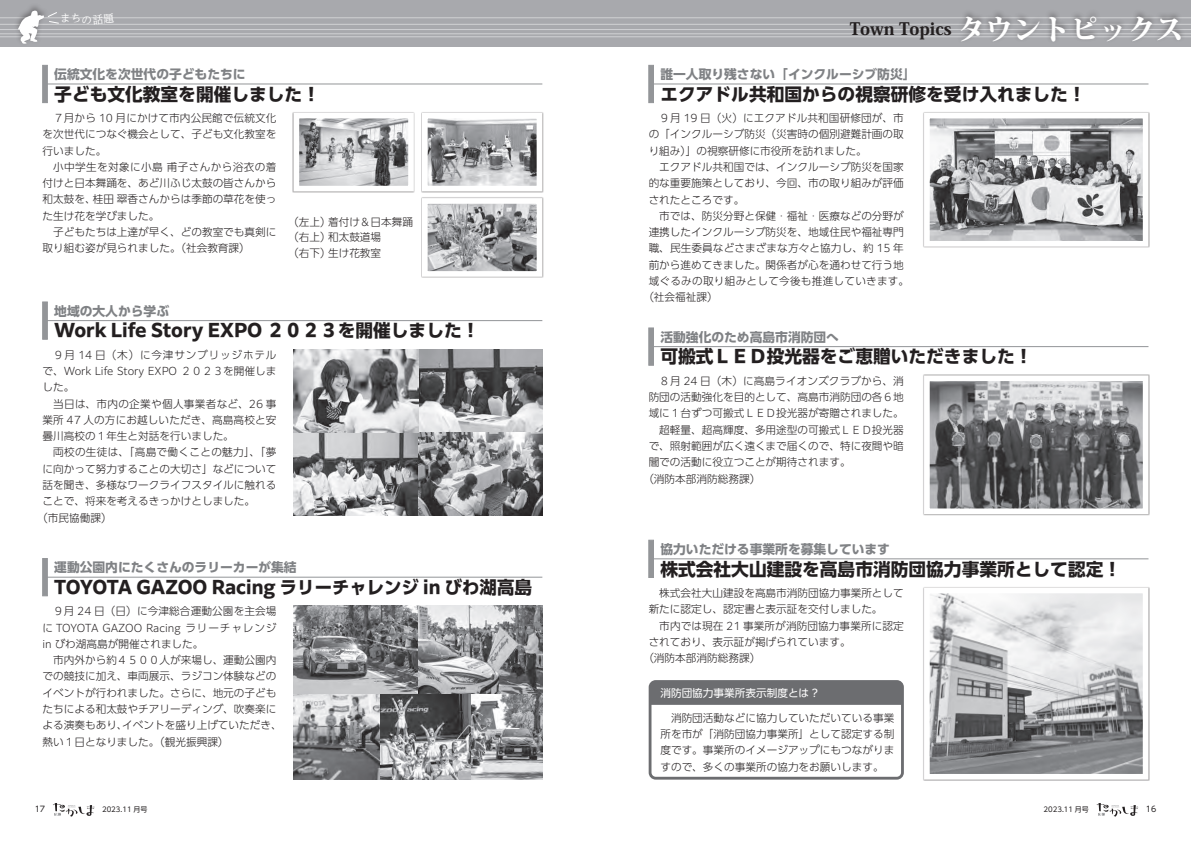
<style>
.page{position:relative;width:1191px;height:842px;background:#fff}
.page>*{position:absolute;margin:0;border:0;box-sizing:border-box;transform-origin:0 0}
.t1{font:700 17.7px "PUD Shin Go Pr 6 N";color:#231f20}
.t2{font:800 17px "Koz Min Pro";color:#231f20}
.t3{font:700 12.8px "PUD Shin Go Pr 6 N";color:#808285}
.t4{font:300 10.6px/16.3px "PUD Shin Go Pr 6 N";color:#231f20;text-align:justify}
.t5{font:300 10.6px "PUD Shin Go Pr 6 N";letter-spacing:.025em;color:#231f20}
.t6{font:300 10.6px "PUD Shin Go Pr 6 N";letter-spacing:.03em;color:#231f20}
.t7{font:10.6px "PUD Shin Go Pr 6 N";color:#fff}
.t8{font:10.6px "UD Reimin Pr 6 N";color:#fff}
.t9{font:8px "UD Shin Go Pro";color:#231f20}
.t10{font:7px "UD Shin Go Pro";color:#231f20}
.s1{font-size:28.3px;color:#fff}
</style>
<div class="page">
<div style="left:0;top:0;width:1191px;height:47px;background:#a8a9ad"></div>
<hr style="left:0;top:17px;width:1191px;height:1px;background:#d1d2d4">
<hr style="left:0;top:24px;width:1191px;height:1px;background:#d1d2d4">
<hr style="left:0;top:29px;width:1191px;height:1px;background:#d1d2d4">
<hr style="left:0;top:33px;width:1191px;height:1px;background:#d1d2d4">
<hr style="left:0;top:36px;width:1191px;height:1px;background:#d1d2d4">
<div style="left:956px;top:9px;width:230px;height:35px;background:#231f20;opacity:.46"></div>
<div style="left:13px;top:2px;width:36px;height:44px;background:#231f20;opacity:.42"></div>
<svg style="left:18px;top:10px;width:42px;height:34px"></svg>
<div style="left:648px;top:680px;width:256px;height:100px;border:3px solid #6c6d70;border-radius:6px"></div>
<div style="left:650px;top:681px;width:252px;height:24px;background:#6c6d70"></div>
<svg style="left:923px;top:374px;width:227px;height:142px;background:#8e8e90"></svg>
<svg style="left:923px;top:587px;width:227px;height:194px"></svg>
<svg style="left:923px;top:112px;width:227px;height:136px"></svg>
<svg style="left:292px;top:112px;width:252px;height:166px"></svg>
<img style="left:294px;top:349px;width:248px;height:166px">
<img style="left:294px;top:606px;width:248px;height:174px">
<hr style="left:651px;top:346px;width:497px;height:1px;background:#939598">
<svg style="left:648px;top:328px;width:5px;height:37px"></svg>
<hr style="left:651px;top:559px;width:497px;height:1px;background:#939598">
<svg style="left:648px;top:540px;width:5px;height:38px"></svg>
<hr style="left:651px;top:84px;width:497px;height:1px;background:#939598">
<svg style="left:648px;top:65px;width:5px;height:38px"></svg>
<hr style="left:45px;top:320px;width:497px;height:1px;background:#939598">
<hr style="left:43px;top:302px;width:4px;height:37px;background:#939598">
<hr style="left:45px;top:577px;width:497px;height:1px;background:#939598">
<hr style="left:43px;top:558px;width:4px;height:38px;background:#939598">
<hr style="left:45px;top:84px;width:497px;height:1px;background:#939598">
<hr style="left:43px;top:65px;width:4px;height:38px;background:#939598">
<svg style="left:1096px;top:803px;width:42px;height:13px"></svg>
<svg style="left:53px;top:803px;width:42px;height:13px"></svg>
<svg style="left:93px;top:17px;width:21px;height:2px"></svg>
<p class="t8" style="left:60px;top:9px;width:33px">まちの</p>
<p class="t3" style="left:54px;top:67px;width:193px">伝統文化を次世代の子どもたちに</p>
<h1 class="t1" style="left:54px;top:84px;width:267px">子ども文化教室を開催しました！</h1>
<p class="t4" style="left:43px;top:110px;width:235px;text-indent:11px">７月から 10 月にかけて市内公民館で伝統文化を次世代につなぐ機会として、子ども文化教室を行いました。</p>
<p class="t4" style="left:43px;top:159px;width:235px;text-indent:11px">小中学生を対象に小島 甫子さんから浴衣の着付けと日本舞踊を、あど川ふじ太鼓の皆さんから和太鼓を、桂田 翠香さんからは季節の草花を使った生け花を学びました。</p>
<p class="t4" style="left:43px;top:224px;width:235px;text-indent:11px">子どもたちは上達が早く、どの教室でも真剣に取り組む姿が見られました。（社会教育課）</p>
<p class="t4" style="left:288px;top:214px;width:126px;line-height:15.6px;text-align:left">（左上）着付け＆日本舞踊（右上）和太鼓道場<br>（右下）生け花教室</p>
<p class="t3" style="left:54px;top:304px;width:116px">地域の大人から学ぶ</p>
<h1 class="t1" style="left:54px;top:321px;width:427px">Work Life Story EXPO ２０２３を開催しました！</h1>
<p class="t4" style="left:43px;top:347px;width:235px;text-indent:11px">９月 14 日（木）に今津サンブリッジホテルで、Work Life Story EXPO ２０２３を開催しました。</p>
<p class="t4" style="left:43px;top:396px;width:235px;text-indent:11px">当日は、市内の企業や個人事業者など、26 事業所 47 人の方にお越しいただき、高島高校と安曇川高校の１年生と対話を行いました。</p>
<p class="t6" style="left:53px;top:444px;width:225px">両校の生徒は、「高島で働くことの魅力」、「夢</p>
<p class="t4" style="left:43px;top:461px;width:235px">に向かって努力することの大切さ」などについて</p>
<p class="t4" style="left:43px;top:477px;width:235px">話を聞き、多様なワークライフスタイルに触れる</p>
<p class="t4" style="left:43px;top:493px;width:214px">ことで、将来を考えるきっかけとしました。</p>
<p class="t4" style="left:37px;top:510px;width:76px">（市民協働課）</p>
<p class="t3" style="left:54px;top:560px;width:244px">運動公園内にたくさんのラリーカーが集結</p>
<h1 class="t1" style="left:54px;top:577px;width:479px">TOYOTA GAZOO Racing ラリーチャレンジ in びわ湖高島</h1>
<p class="t4" style="left:43px;top:603px;width:235px;text-indent:11px">９月 24 日（日）に今津総合運動公園を主会場に TOYOTA GAZOO Racing ラリーチャレンジin びわ湖高島が開催されました。</p>
<p class="t4" style="left:43px;top:652px;width:241px;text-align:left;text-indent:11px">市内外から約４５００人が来場し、運動公園内での競技に加え、車両展示、ラジコン体験などのイベントが行われました。さらに、地元の子どもたちによる和太鼓やチアリーディング、吹奏楽による演奏もあり、イベントを盛り上げていただき、熱い１日となりました。（観光振興課）</p>
<h2 class="t2" style="left:850px;top:16px;width:335px">Town Topics <span class="s1">タウントピックス</span></h2>
<p class="t3" style="left:660px;top:67px;width:257px">誰一人取り残さない「インクルーシブ防災」</p>
<h1 class="t1" style="left:660px;top:84px;width:427px">エクアドル共和国からの視察研修を受け入れました！</h1>
<p class="t4" style="left:648px;top:110px;width:257px;text-indent:11px">９月 19 日（火）にエクアドル共和国研修団が、市の「インクルーシブ防災（災害時の個別避難計画の取り組み）」の視察研修に市役所を訪れました。</p>
<p class="t4" style="left:648px;top:159px;width:257px;text-indent:11px">エクアドル共和国では、インクルーシブ防災を国家的な重要施策としており、今回、市の取り組みが評価されたところです。</p>
<p class="t4" style="left:659px;top:208px;width:246px">市では、防災分野と保健・福祉・医療などの分野が</p>
<p class="t4" style="left:648px;top:224px;width:257px">連携したインクルーシブ防災を、地域住民や福祉専門</p>
<p class="t4" style="left:648px;top:241px;width:257px">職、民生委員などさまざまな方々と協力し、約 15 年</p>
<p class="t4" style="left:648px;top:257px;width:257px">前から進めてきました。関係者が心を通わせて行う地</p>
<p class="t5" style="left:648px;top:273px;width:262px">域ぐるみの取り組みとして今後も推進していきます。</p>
<p class="t4" style="left:643px;top:289px;width:76px">（社会福祉課）</p>
<p class="t3" style="left:660px;top:330px;width:180px">活動強化のため高島市消防団へ</p>
<h1 class="t1" style="left:660px;top:347px;width:374px">可搬式ＬＥＤ投光器をご恵贈いただきました！</h1>
<p class="t4" style="left:659px;top:373px;width:246px">８月 24 日（木）に高島ライオンズクラブから、消</p>
<p class="t4" style="left:648px;top:389px;width:257px">防団の活動強化を目的として、高島市消防団の各６地</p>
<p class="t4" style="left:648px;top:405px;width:257px">域に１台ずつ可搬式ＬＥＤ投光器が寄贈されました。</p>
<p class="t4" style="left:659px;top:422px;width:246px">超軽量、超高輝度、多用途型の可搬式ＬＥＤ投光器</p>
<p class="t4" style="left:648px;top:438px;width:257px">で、照射範囲が広く遠くまで届くので、特に夜間や暗</p>
<p class="t4" style="left:648px;top:454px;width:203px">闇での活動に役立つことが期待されます。</p>
<p class="t4" style="left:643px;top:471px;width:118px">（消防本部消防総務課）</p>
<p class="t3" style="left:660px;top:542px;width:231px">協力いただける事業所を募集しています</p>
<h1 class="t1" style="left:660px;top:559px;width:462px">株式会社大山建設を高島市消防団協力事業所として認定！</h1>
<p class="t4" style="left:648px;top:585px;width:257px;text-indent:11px">株式会社大山建設を高島市消防団協力事業所として新たに認定し、認定書と表示証を交付しました。</p>
<p class="t4" style="left:659px;top:618px;width:246px">市内では現在 21 事業所が消防団協力事業所に認定</p>
<p class="t4" style="left:648px;top:634px;width:203px">されており、表示証が掲げられています。</p>
<p class="t4" style="left:643px;top:650px;width:118px">（消防本部消防総務課）</p>
<p class="t7" style="left:660px;top:687px;width:159px">消防団協力事業所表示制度とは ?</p>
<p class="t4" style="left:660px;top:710px;width:235px;text-indent:11px">消防団活動などに協力していただいている事業所を市が「消防団協力事業所」として認定する制度です。事業所のイメージアップにもつながりますので、多くの事業所の協力をお願いします。</p>
<p class="t9" style="left:35px;top:803px;width:12px">17</p>
<p class="t10" style="left:102px;top:804px;width:47px">2023.11 月号</p>
<p class="t10" style="left:1043px;top:804px;width:47px">2023.11 月号</p>
<p class="t9" style="left:1145px;top:803px;width:12px">16</p>
</div>
